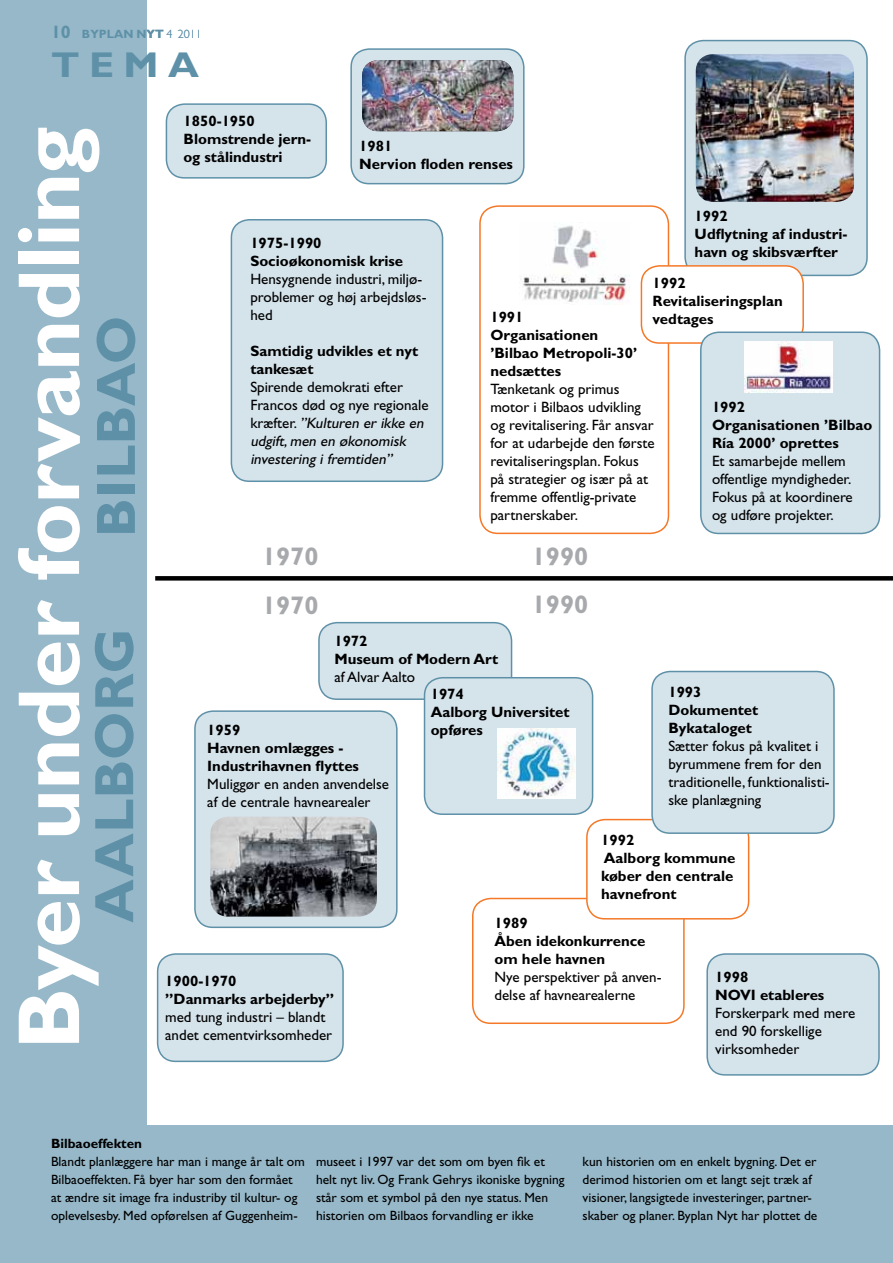
<style>
.page{position:relative;width:893px;height:1263px;background:#fff}
.page>*{position:absolute;margin:0;border:0;box-sizing:border-box;transform-origin:0 0}
.t1{font:700 88.5px "Gill Sans Std";letter-spacing:-.01em;color:#fff}
.t2{font:700 55.5px "Gill Sans Std";color:#5e91a8}
.t3{font:700 36px "Gill Sans Std";color:#5e91a8;scale:1.1 1}
.t4{font:700 25.5px/48px "Gill Sans";color:#a7a9ac}
.t5{font:15px/18px "Gill Sans Std";color:#000}
.t6{font:700 15px/18px "Gill Sans Std";color:#000}
.t7{font:italic 15px/18px "Gill Sans Std";letter-spacing:-.1em;color:#000}
.t8{font:13.5px/18px "Gill Sans Std";color:#000}
.t9{font:700 13.5px "Gill Sans Std";color:#000}
.t10{font:700 12px "Gill Sans Std";color:#5e91a8}
.s1{font-size:18px}
.s2{font-weight:300}
.s3{font-style:normal}
</style>
<div class="page">
<div style="left:685px;top:41px;width:182px;height:234px;background:#d5e3eb;border-radius:18px"></div>
<div style="left:684px;top:40px;width:184px;height:236px;border:2px solid #5e91a8;border-radius:18px"></div>
<img style="left:696px;top:54px;width:158px;height:148px">
<div style="left:195px;top:711px;width:202px;height:216px;background:#d5e3eb;border-radius:18px"></div>
<div style="left:194px;top:710px;width:204px;height:218px;border:2px solid #5e91a8;border-radius:18px"></div>
<img style="left:210px;top:817px;width:167px;height:99px">
<div style="left:0;top:1125px;width:893px;height:138px;background:#96b8c9"></div>
<div style="left:0;top:0;width:146px;height:1263px;background:#96b8c9"></div>
<div style="left:166px;top:104px;width:160px;height:74px;background:#d5e3eb;border-radius:18px"></div>
<div style="left:166px;top:103px;width:161px;height:76px;border:2px solid #5e91a8;border-radius:18px"></div>
<div style="left:231px;top:220px;width:212px;height:261px;background:#d5e3eb;border-radius:18px"></div>
<div style="left:231px;top:219px;width:212px;height:263px;border:2px solid #5e91a8;border-radius:18px"></div>
<div style="left:158px;top:954px;width:185px;height:107px;background:#d5e3eb;border-radius:18px"></div>
<div style="left:157px;top:953px;width:187px;height:109px;border:2px solid #5e91a8;border-radius:18px"></div>
<div style="left:319px;top:623px;width:193px;height:76px;background:#d5e3eb;border-radius:18px"></div>
<div style="left:318px;top:622px;width:194px;height:78px;border:2px solid #5e91a8;border-radius:18px"></div>
<div style="left:472px;top:898px;width:213px;height:126px;border:2px solid #f47827;border-radius:18px"></div>
<div style="left:587px;top:820px;width:162px;height:99px;background:#fff;border-radius:18px"></div>
<div style="left:586px;top:819px;width:163px;height:100px;border:2px solid #f47827;border-radius:18px"></div>
<div style="left:707px;top:954px;width:172px;height:121px;background:#d5e3eb;border-radius:18px"></div>
<div style="left:706px;top:953px;width:174px;height:123px;border:2px solid #5e91a8;border-radius:18px"></div>
<div style="left:652px;top:671px;width:182px;height:162px;background:#d5e3eb;border-radius:18px"></div>
<div style="left:651px;top:671px;width:184px;height:163px;border:2px solid #5e91a8;border-radius:18px"></div>
<div style="left:424px;top:678px;width:169px;height:136px;background:#d5e3eb;border-radius:18px"></div>
<div style="left:424px;top:677px;width:169px;height:138px;border:2px solid #5e91a8;border-radius:18px"></div>
<img style="left:498px;top:729px;width:78px;height:69px">
<div style="left:155px;top:576px;width:738px;height:5px;background:#000"></div>
<div style="left:351px;top:49px;width:173px;height:135px;background:#d5e3eb;border-radius:18px"></div>
<div style="left:350px;top:48px;width:175px;height:136px;border:2px solid #5e91a8;border-radius:18px"></div>
<img style="left:362px;top:60px;width:151px;height:71px">
<div style="left:479px;top:205px;width:190px;height:329px;border:2px solid #f47827;border-radius:18px"></div>
<img style="left:520px;top:225px;width:109px;height:79px">
<div style="left:641px;top:266px;width:162px;height:77px;background:#fff;border-radius:18px"></div>
<div style="left:641px;top:265px;width:163px;height:79px;border:2px solid #f47827;border-radius:18px"></div>
<div style="left:701px;top:332px;width:179px;height:201px;background:#d5e3eb;border-radius:18px"></div>
<div style="left:700px;top:331px;width:180px;height:203px;border:2px solid #5e91a8;border-radius:18px"></div>
<img style="left:744px;top:341px;width:89px;height:51px">
<p class="t10" style="left:51px;top:27px;width:152px"><span class="s1">10</span> BYPLAN NYT <span class="s2">4 2011</span></p>
<h3 class="t3" style="left:51px;top:43px;width:136px">TEMA</h3>
<h1 class="t1" style="left:-3px;top:1049px;width:924px;rotate:-90deg">Byer under forvandling</h1>
<h2 class="t2" style="left:83px;top:537px;width:216px;rotate:-90deg">Bilbao</h2>
<h2 class="t2" style="left:82px;top:923px;width:281px;rotate:-90deg">Aalborg</h2>
<p class="t6" style="left:184px;top:112px;width:129px">1850-1950<br>Blomstrende jern&shy;og stålindustri</p>
<p class="t6" style="left:359px;top:137px;width:155px">1981<br>Nervion floden renses</p>
<p class="t6" style="left:250px;top:234px;width:154px">1975-1990<br>Socioøkonomisk krise</p>
<p class="t5" style="left:250px;top:270px;width:178px">Hensygnende industri, miljø&shy;problemer og høj arbejdsløs&shy;hed</p>
<p class="t6" style="left:250px;top:342px;width:169px">Samtidig udvikles et nyt tankesæt</p>
<p class="t7" style="left:250px;top:378px;width:180px"><span class="s3">Spirende demokrati efter<br>Francos død og nye regionale k ræ ft e r.</span> ”Kulturen er ikke en udgift,men en økonomisk investering i fremtiden”</p>
<p class="t6" style="left:695px;top:207px;width:154px">1992<br>Udflytning af industri&shy;havn og skibsværfter</p>
<p class="t6" style="left:653px;top:273px;width:132px">1992<br>Revitaliseringsplan vedtages</p>
<p class="t6" style="left:490px;top:308px;width:148px">1991<br>Organisationen ’Bilbao Metropoli-30’ nedsættes</p>
<p class="t5" style="left:490px;top:380px;width:166px">Tænketank og primus motor i Bilbaos udvikling og revitalisering. Får ansvar for at udarbejde den første revitaliseringsplan. Fokus på strategier og især på at fremme offentlig-private partnerskaber.</p>
<p class="t6" style="left:712px;top:398px;width:162px">1992<br>Organisationen ’Bilbao<br>Ría 2000’ oprettes</p>
<p class="t5" style="left:712px;top:452px;width:142px">Et samarbejde mellem offentlige myndigheder.<br>Fokus på at koordinere og udføre projekter.</p>
<h3 class="t4" style="left:262px;top:533px;width:58px">1970<br>1970</h3>
<h3 class="t4" style="left:532px;top:533px;width:58px">1990<br>1990</h3>
<p class="t6" style="left:334px;top:632px;width:165px">1972<br>Museum of Modern Art</p>
<p class="t5" style="left:334px;top:668px;width:82px">af Alvar Aalto</p>
<p class="t6" style="left:207px;top:721px;width:153px">1959<br>Havnen omlægges -<br>Industrihavnen flyttes</p>
<p class="t5" style="left:207px;top:775px;width:183px">Muliggør en anden anvendelse af de centrale havnearealer</p>
<p class="t6" style="left:431px;top:685px;width:140px">1974<br>Aalborg Universitet opføres</p>
<p class="t6" style="left:668px;top:683px;width:91px">1993<br>Dokumentet<br>Bykataloget</p>
<p class="t5" style="left:668px;top:737px;width:163px">Sætter fokus på kvalitet i byrummene frem for den traditionelle, funktionalisti&shy;ske planlægning</p>
<p class="t6" style="left:601px;top:831px;width:136px">1992<br>Aalborg kommune køber den centrale havnefront</p>
<p class="t6" style="left:165px;top:972px;width:171px">1900-1970<br>”Danmarks arbejderby”</p>
<p class="t5" style="left:165px;top:1008px;width:168px">med tung industri – blandt andet cementvirksomheder</p>
<p class="t6" style="left:494px;top:914px;width:153px">1989<br>Åben idekonkurrence om hele havnen</p>
<p class="t5" style="left:494px;top:968px;width:169px">Nye perspektiver på anven&shy;delse af havnearealerne</p>
<p class="t6" style="left:715px;top:968px;width:111px">1998<br>NOVI etableres</p>
<p class="t5" style="left:715px;top:1004px;width:142px">Forskerpark med mere end 90 forskellige virksomheder</p>
<p class="t9" style="left:51px;top:1135px;width:92px">Bilbaoeffekten</p>
<p class="t8" style="left:51px;top:1153px;width:255px">Blandt planlæggere har man i mange år talt om Bilbaoeffekten. Få byer har som den formået at ændre sit image fra industriby til kultur- og oplevelsesby. Med opførelsen af Guggenheim-</p>
<p class="t8" style="left:316px;top:1153px;width:250px">museet i 1997 var det som om byen fik et helt nyt liv. Og Frank Gehrys ikoniske bygning står som et symbol på den nye status. Men historien om Bilbaos forvandling er ikke</p>
<p class="t8" style="left:583px;top:1153px;width:236px">kun historien om en enkelt bygning. Det er derimod historien om et langt sejt træk af visioner, langsigtede investeringer, partner&shy;skaber og planer. Byplan Nyt har plottet de</p>
</div>
